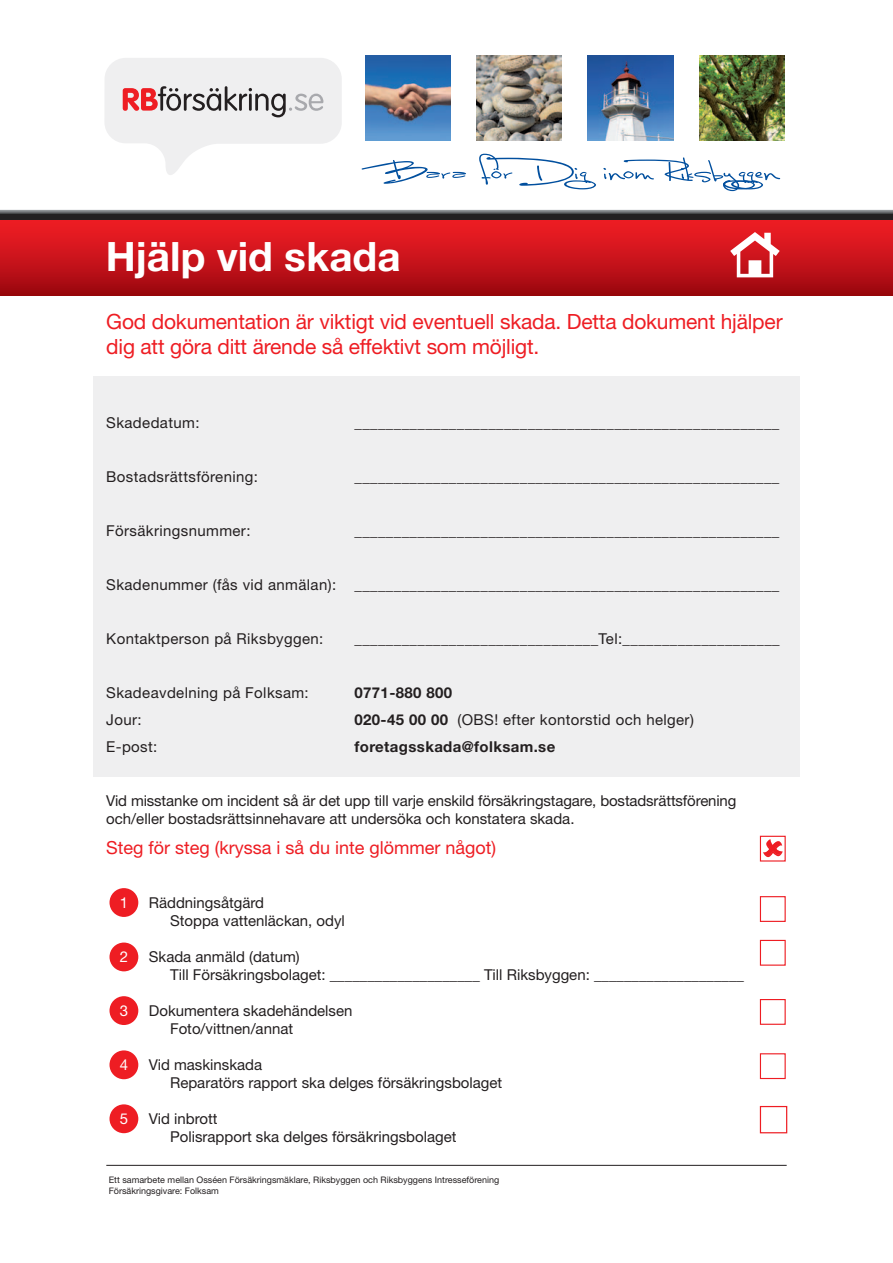
<style>
.page{position:relative;width:893px;height:1263px;background:#fff}
.page>*{position:absolute;margin:0;border:0;box-sizing:border-box;transform-origin:0 0}
.t1{font:700 40.5px "Helvetica Neue";color:#fff}
.t2{font:21px/25.2px "Helvetica Neue";letter-spacing:-.01em;color:#ee1d23}
.t3{font:18px "Helvetica Neue";color:#ee1d23}
.t4{font:15px/18px "Helvetica Neue";color:#231f20}
.t5{font:15px "Helvetica Neue";letter-spacing:.025em;color:#231f20}
.t6{font:700 15px "Helvetica Neue";letter-spacing:.025em;color:#231f20}
.t7{font:15px "Helvetica Neue";color:#fff}
.t8{font:9px/10.8px "Helvetica Neue";color:#231f20}
.s1{font-weight:700}
</style>
<div class="page">
<hr style="left:106px;top:1165px;width:681px;height:1px;background:#231f20">
<div style="left:109px;top:996px;width:29px;height:29px;background:#ee1d23;border-radius:50%"></div>
<div style="left:760px;top:999px;width:26px;height:26px;border:1px solid #ee1d23"></div>
<div style="left:109px;top:942px;width:29px;height:29px;background:#ee1d23;border-radius:50%"></div>
<div style="left:760px;top:940px;width:26px;height:26px;border:1px solid #ee1d23"></div>
<div style="left:109px;top:1050px;width:29px;height:29px;background:#ee1d23;border-radius:50%"></div>
<div style="left:760px;top:1053px;width:26px;height:26px;border:1px solid #ee1d23"></div>
<div style="left:109px;top:1104px;width:29px;height:29px;background:#ee1d23;border-radius:50%"></div>
<div style="left:760px;top:1106px;width:27px;height:27px;border:1px solid #ee1d23"></div>
<div style="left:109px;top:888px;width:29px;height:29px;background:#ee1d23;border-radius:50%"></div>
<div style="left:760px;top:896px;width:26px;height:26px;border:1px solid #ee1d23"></div>
<div style="left:760px;top:836px;width:26px;height:25px;border:1px solid #ee1d23"></div>
<img style="left:588px;top:55px;width:85px;height:85px">
<img style="left:365px;top:55px;width:85px;height:85px">
<img style="left:699px;top:55px;width:85px;height:85px">
<img style="left:476px;top:55px;width:86px;height:85px">
<div style="left:93px;top:376px;width:707px;height:401px;background:#efeff0"></div>
<div style="left:0;top:214px;width:893px;height:81px;background:linear-gradient(to bottom,#fb2028,#9e080f)"></div>
<div style="left:0;top:208px;width:893px;height:11px;background:#f1f2f3"></div>
<svg style="left:0;top:210px;width:893px;height:8px;background:#484749"></svg>
<svg style="left:105px;top:58px;width:237px;height:117px"></svg>
<svg style="left:730px;top:232px;width:50px;height:45px"></svg>
<svg style="left:362px;top:160px;width:104px;height:24px"></svg>
<svg style="left:479px;top:154px;width:117px;height:35px"></svg>
<svg style="left:603px;top:157px;width:177px;height:34px"></svg>
<svg style="left:761px;top:837px;width:23px;height:21px"></svg>
<h1 class="t1" style="left:106px;top:231px;width:296px">Hjälp vid skada</h1>
<h2 class="t2" style="left:106px;top:309px;width:678px">God dokumentation är viktigt vid eventuell skada. Detta dokument hjälper dig att göra ditt ärende så effektivt som möjligt.</h2>
<p class="t5" style="left:106px;top:414px;width:95px">Skadedatum:</p>
<p class="t4" style="left:354px;top:414px;width:426px">______________________________________________________</p>
<p class="t5" style="left:106px;top:468px;width:153px">Bostadsrättsförening:</p>
<p class="t4" style="left:354px;top:468px;width:426px">______________________________________________________</p>
<p class="t5" style="left:106px;top:522px;width:146px">Försäkringsnummer:</p>
<p class="t4" style="left:354px;top:522px;width:426px">______________________________________________________</p>
<p class="t5" style="left:106px;top:576px;width:675px">Skadenummer (fås vid anmälan): ______________________________________________________</p>
<p class="t5" style="left:106px;top:630px;width:219px">Kontaktperson på Riksbyggen:</p>
<p class="t4" style="left:354px;top:630px;width:427px">_______________________________Tel:____________________</p>
<p class="t5" style="left:106px;top:684px;width:204px">Skadeavdelning på Folksam:</p>
<p class="t6" style="left:354px;top:684px;width:99px">0771-880 800</p>
<p class="t4" style="left:106px;top:711px;width:37px">Jour:</p>
<p class="t5" style="left:354px;top:711px;width:341px"><span class="s1">020-45 00 00</span> (OBS! efter kontorstid och helger)</p>
<p class="t4" style="left:106px;top:738px;width:53px">E-post:</p>
<p class="t6" style="left:354px;top:738px;width:202px">foretagsskada@folksam.se</p>
<p class="t4" style="left:106px;top:791px;width:632px">Vid misstanke om incident så är det upp till varje enskild försäkringstagare, bostadsrättsförening och/eller bostadsrättsinnehavare att undersöka och konstatera skada.</p>
<p class="t3" style="left:106px;top:837px;width:391px">Steg för steg (kryssa i så du inte glömmer något)</p>
<p class="t7" style="left:120px;top:894px;width:10px">1</p>
<p class="t4" style="left:170px;top:894px;width:176px;text-indent:-21px">Räddningsåtgärd<br>Stoppa vattenläckan, odyl</p>
<p class="t7" style="left:120px;top:948px;width:10px">2</p>
<p class="t4" style="left:170px;top:948px;width:575px;text-indent:-21px">Skada anmäld (datum)<br>Till Försäkringsbolaget: ____________________ Till Riksbyggen: ____________________</p>
<p class="t7" style="left:120px;top:1002px;width:10px">3</p>
<p class="t4" style="left:170px;top:1002px;width:184px;text-indent:-21px">Dokumentera skadehändelsen<br>Foto/vittnen/annat</p>
<p class="t7" style="left:120px;top:1056px;width:10px">4</p>
<p class="t4" style="left:170px;top:1056px;width:334px;text-indent:-21px">Vid maskinskada<br>Reparatörs rapport ska delges försäkringsbolaget</p>
<p class="t7" style="left:120px;top:1110px;width:10px">5</p>
<p class="t4" style="left:170px;top:1110px;width:288px;text-indent:-21px">Vid inbrott<br>Polisrapport ska delges försäkringsbolaget</p>
<p class="t8" style="left:109px;top:1174px;width:392px">Ett samarbete mellan Osséen Försäkringsmäklare, Riksbyggen och Riksbyggens Intresseförening<br>Försäkringsgivare: Folksam</p>
</div>
